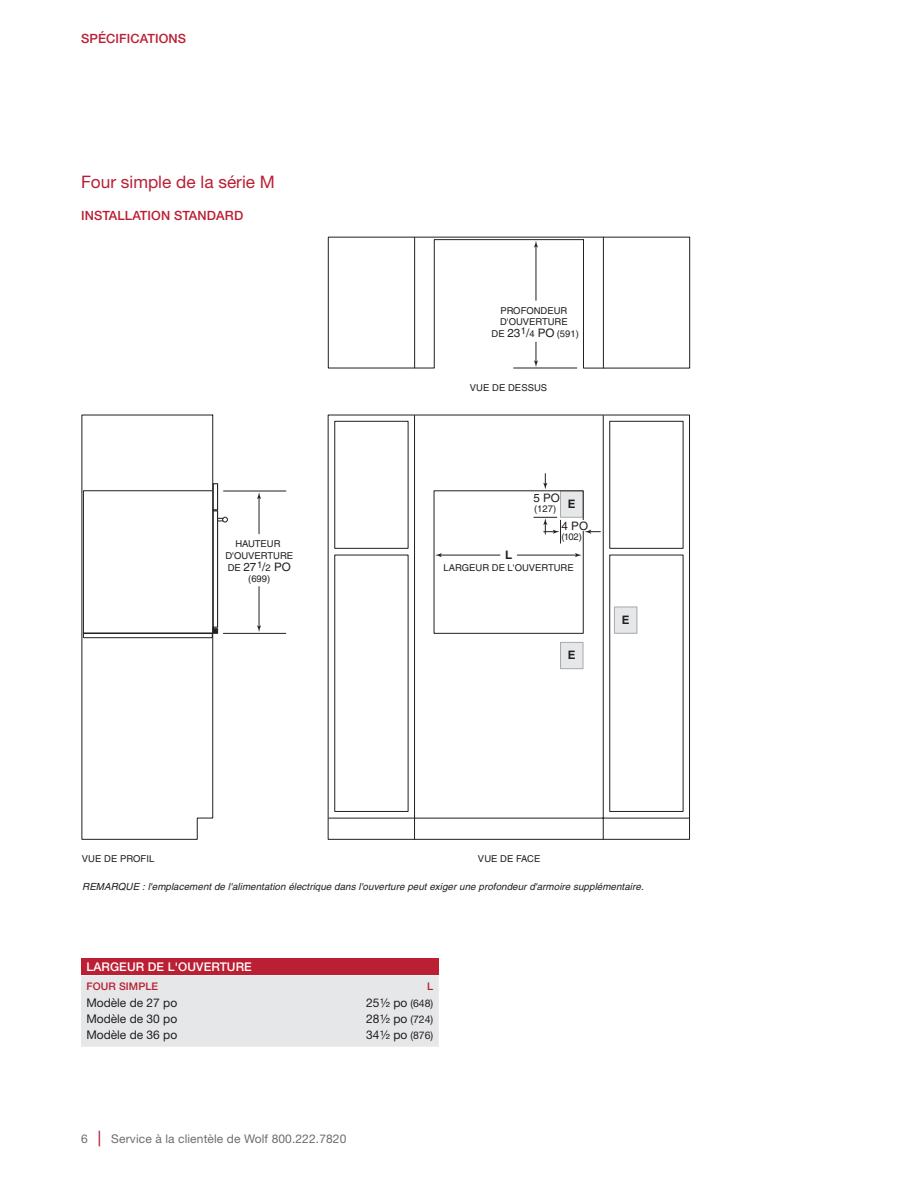
<style>
.page{position:relative;width:918px;height:1188px;background:#fff}
.page>*{position:absolute;margin:0;border:0;box-sizing:border-box;transform-origin:0 0}
.t1{font:17.25px "Helvetica Neue LT Std";color:#ba1f33}
.t2{font:500 12.75px "Helvetica Neue LT Std";letter-spacing:.01em;color:#ba1f33}
.t3{font:12px "Helvetica Neue LT Std";color:#231f20}
.t4{font:12px "Helvetica Neue LT Std";letter-spacing:.01em;color:#6c6d70}
.t5{font:500 12px "Helvetica Neue LT Std";letter-spacing:.01em;color:#fff}
.t6{font:11.7px "Helvetica";color:#231f20}
.t7{font:700 11.7px "Helvetica";color:#231f20}
.t8{font:500 10.5px "Helvetica Neue LT Std";letter-spacing:.01em;color:#ba1f33}
.t9{font:italic 9.75px "Helvetica";letter-spacing:.005em;color:#231f20}
.t10{font:9.45px/11.7px "Helvetica";color:#231f20;text-align:center}
.s1{font-size:9.45px}
.s2{font-size:11.7px}
.s3{font-size:10.5px}
.s4{font-weight:500;font-size:15.6px;color:#ba1f33}
</style>
<div class="page">
<div style="left:81px;top:958px;width:358px;height:17px;background:#ba1f33"></div>
<div style="left:81px;top:975px;width:358px;height:72px;background:#e6e7e9"></div>
<svg style="left:81px;top:414px;width:609px;height:426px"></svg>
<svg style="left:222px;top:237px;width:468px;height:286px"></svg>
<div style="left:434px;top:490px;width:150px;height:144px;border:1px solid #231f20"></div>
<svg style="left:83px;top:483px;width:140px;height:155px"></svg>
<svg style="left:257px;top:625px;width:4px;height:7px"></svg>
<hr style="left:259px;top:587px;width:1px;height:40px;background:#231f20">
<svg style="left:257px;top:492px;width:4px;height:7px"></svg>
<hr style="left:259px;top:497px;width:1px;height:37px;background:#231f20">
<hr style="left:224px;top:491px;width:62px;height:1px;background:#231f20">
<hr style="left:223px;top:633px;width:63px;height:1px;background:#231f20">
<svg style="left:534px;top:342px;width:4px;height:25px"></svg>
<svg style="left:534px;top:241px;width:4px;height:6px"></svg>
<hr style="left:536px;top:246px;width:1px;height:54px;background:#231f20">
<hr style="left:514px;top:368px;width:63px;height:1px;background:#231f20">
<svg style="left:435px;top:553px;width:7px;height:4px"></svg>
<hr style="left:440px;top:555px;width:60px;height:1px;background:#231f20">
<svg style="left:575px;top:553px;width:7px;height:4px"></svg>
<hr style="left:517px;top:555px;width:60px;height:1px;background:#231f20">
<svg style="left:543px;top:474px;width:4px;height:15px"></svg>
<svg style="left:534px;top:517px;width:27px;height:26px"></svg>
<svg style="left:582px;top:520px;width:18px;height:14px"></svg>
<h2 class="t2" style="left:81px;top:31px;width:107px">SPÉCIFICATIONS</h2>
<h1 class="t1" style="left:81px;top:171px;width:195px">Four simple de la série M</h1>
<h2 class="t2" style="left:81px;top:208px;width:164px">INSTALLATION STANDARD</h2>
<p class="t10" style="left:225px;top:538px;width:69px">HAUTEUR<br>D'OUVERTURE</p>
<p class="t6" style="left:228px;top:560px;width:65px"><span class="s1">DE</span> 27<sup>1</sup>/<span class="s1">2</span> PO</p>
<p class="t10" style="left:248px;top:573px;width:24px">(699)</p>
<p class="t10" style="left:492px;top:304px;width:89px">PROFONDEUR<br>D'OUVERTURE<br>DE <span class="s2">23</span>1<span class="s2">/</span>4 <span class="s2">PO</span> (591)</p>
<p class="t10" style="left:470px;top:382px;width:79px">VUE DE DESSUS</p>
<p class="t6" style="left:533px;top:491px;width:28px">5 PO</p>
<p class="t10" style="left:534px;top:503px;width:24px">(127)</p>
<p class="t7" style="left:568px;top:496px;width:9px">E</p>
<p class="t6" style="left:562px;top:519px;width:28px">4 PO</p>
<p class="t10" style="left:562px;top:531px;width:22px">(102)</p>
<p class="t7" style="left:505px;top:548px;width:9px">L</p>
<p class="t10" style="left:444px;top:561px;width:132px">LARGEUR DE L'OUVERTURE</p>
<p class="t7" style="left:568px;top:648px;width:9px">E</p>
<p class="t7" style="left:622px;top:612px;width:9px">E</p>
<p class="t10" style="left:82px;top:852px;width:74px">VUE DE PROFIL</p>
<p class="t10" style="left:478px;top:852px;width:64px">VUE DE FACE</p>
<p class="t9" style="left:82px;top:881px;width:563px">REMARQUE : l'emplacement de l'alimentation électrique dans l'ouverture peut exiger une profondeur d'armoire supplémentaire.</p>
<p class="t5" style="left:86px;top:960px;width:167px">LARGEUR DE L'OUVERTURE</p>
<p class="t8" style="left:86px;top:980px;width:73px">FOUR SIMPLE</p>
<p class="t8" style="left:427px;top:980px;width:8px">L</p>
<p class="t3" style="left:86px;top:995px;width:92px">Modèle de 27 po</p>
<p class="t3" style="left:366px;top:995px;width:69px">25½ po <span class="s3">(648)</span></p>
<p class="t3" style="left:86px;top:1011px;width:92px">Modèle de 30 po</p>
<p class="t3" style="left:366px;top:1011px;width:69px">28½ po <span class="s3">(724)</span></p>
<p class="t3" style="left:86px;top:1027px;width:92px">Modèle de 36 po</p>
<p class="t3" style="left:366px;top:1027px;width:69px">34½ po <span class="s3">(876)</span></p>
<p class="t4" style="left:81px;top:1131px;width:267px">6 <span class="s4">|</span> Service à la clientèle de Wolf 800.222.7820</p>
</div>
